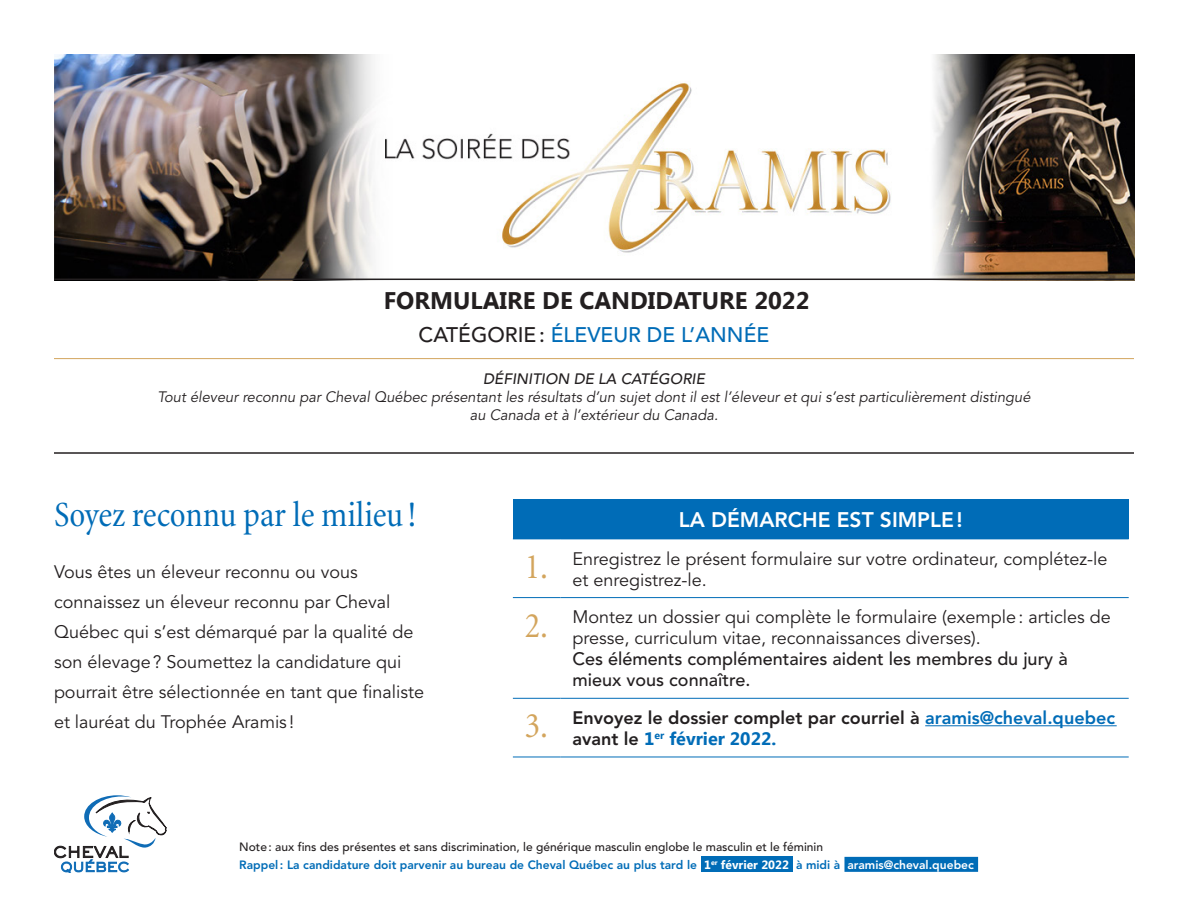
<style>
.page{position:relative;width:1188px;height:918px;background:#fff}
.page>*{position:absolute;margin:0;border:0;box-sizing:border-box;transform-origin:0 0}
.t1{font:condensed 36px "Minion";letter-spacing:-.005em;color:#006cb7}
.t2{font:condensed 36px "Minion";color:#d3a55d}
.t3{font:700 24px "Microsoft New Tai Lue";color:#231f20}
.t4{font:500 21px "Avenir";color:#006cb7}
.t5{font:800 21px "Avenir";color:#fff}
.t6{font:18px/30px "Avenir";color:#231f20}
.t7{font:800 18px/21.1px "Avenir";color:#231f20}
.t8{font:500 18px/21px "Avenir";color:#231f20}
.t9{font:italic 15px "Avenir";color:#231f20}
.t10{font:italic 500 15px "Avenir";color:#231f20}
.t11{font:500 12px/18px "Avenir";color:#231f20}
.s1{color:#231f20}
.s2{color:#006cb7}
.s3{font-family:"Microsoft New Tai Lue";font-weight:700;color:#006cb7}
.s4{font-weight:800;color:#006cb7}
.s5{font-family:"Microsoft New Tai Lue";font-weight:700;color:#fff}
.s6{font-weight:800;color:#fff}
</style>
<div class="page">
<img style="left:54px;top:54px;width:1080px;height:225px">
<hr style="left:54px;top:279px;width:1080px;height:1px;background:#231f20">
<hr style="left:54px;top:358px;width:1080px;height:1px;background:#d3a55d">
<hr style="left:54px;top:452px;width:1080px;height:2px;background:#231f20">
<div style="left:513px;top:499px;width:616px;height:40px;background:#006cb7"></div>
<hr style="left:513px;top:539px;width:48px;height:1px;background:#006cb7">
<hr style="left:561px;top:539px;width:568px;height:1px;background:#006cb7">
<hr style="left:513px;top:597px;width:48px;height:1px;background:#006cb7">
<hr style="left:561px;top:597px;width:568px;height:1px;background:#006cb7">
<hr style="left:513px;top:698px;width:48px;height:1px;background:#006cb7">
<hr style="left:561px;top:698px;width:568px;height:1px;background:#006cb7">
<hr style="left:513px;top:757px;width:48px;height:1px;background:#006cb7">
<hr style="left:561px;top:757px;width:568px;height:1px;background:#006cb7">
<hr style="left:925px;top:725px;width:192px;height:1px;background:#006cb7">
<svg style="left:54px;top:795px;width:112px;height:78px"></svg>
<div style="left:701px;top:857px;width:92px;height:15px;background:#006cb7"></div>
<div style="left:844px;top:857px;width:134px;height:15px;background:#006cb7"></div>
<p class="t3" style="left:384px;top:287px;width:427px">FORMULAIRE DE CANDIDATURE 2022</p>
<p class="t4" style="left:419px;top:322px;width:352px"><span class="s1">CATÉGORIE :</span> ÉLEVEUR DE L’ANNÉE</p>
<p class="t10" style="left:483px;top:370px;width:223px">DÉFINITION DE LA CATÉGORIE</p>
<p class="t9" style="left:157px;top:389px;width:875px">Tout éleveur reconnu par Cheval Québec présentant les résultats d’un sujet dont il est l’éleveur et qui s’est particulièrement distingué</p>
<p class="t9" style="left:470px;top:407px;width:250px">au Canada et à l’extérieur du Canada.</p>
<p class="t1" style="left:54px;top:496px;width:364px">Soyez reconnu par le milieu !</p>
<p class="t6" style="left:54px;top:557px;width:305px">Vous êtes un éleveur reconnu ou vous</p>
<p class="t6" style="left:54px;top:587px;width:372px">connaissez un éleveur reconnu par Cheval Québec qui s’est démarqué par la qualité de son élevage? Soumettez la candidature qui pourrait être sélectionnée en tant que finaliste et lauréat du Trophée Aramis !</p>
<p class="t5" style="left:679px;top:507px;width:285px">LA DÉMARCHE EST SIMPLE!</p>
<p class="t2" style="left:525px;top:548px;width:25px">1.</p>
<p class="t6" style="left:573px;top:544px;width:536px">Enregistrez le présent formulaire sur votre ordinateur, complétez-le</p>
<p class="t6" style="left:573px;top:565px;width:136px">et enregistrez-le.</p>
<p class="t2" style="left:525px;top:607px;width:25px">2.</p>
<p class="t6" style="left:573px;top:607px;width:540px;line-height:21px">Montez un dossier qui complète le formulaire (exemple: articles de presse, curriculum vitae, reconnaissances diverses).</p>
<p class="t8" style="left:573px;top:649px;width:497px">Ces éléments complémentaires aident les membres du jury à mieux vous connaître.</p>
<p class="t2" style="left:525px;top:707px;width:25px">3.</p>
<p class="t7" style="left:573px;top:707px;width:544px">Envoyez le dossier complet par courriel à <span class="s2">aramis@cheval.quebec </span>avant le <span class="s3">1</span><sup>er</sup> <span class="s3">février 2022.</span></p>
<p class="t11" style="left:239px;top:838px;width:736px">Note : aux fins des présentes et sans discrimination, le générique masculin englobe le masculin et le féminin<br><span class="s4">Rappel : La candidature doit parvenir au bureau de Cheval Québec au plus tard le</span> <span class="s5">1</span><sup>er</sup> <span class="s5">février 2022</span> <span class="s4">à midi à</span> <span class="s6">aramis@cheval.quebec</span></p>
</div>
